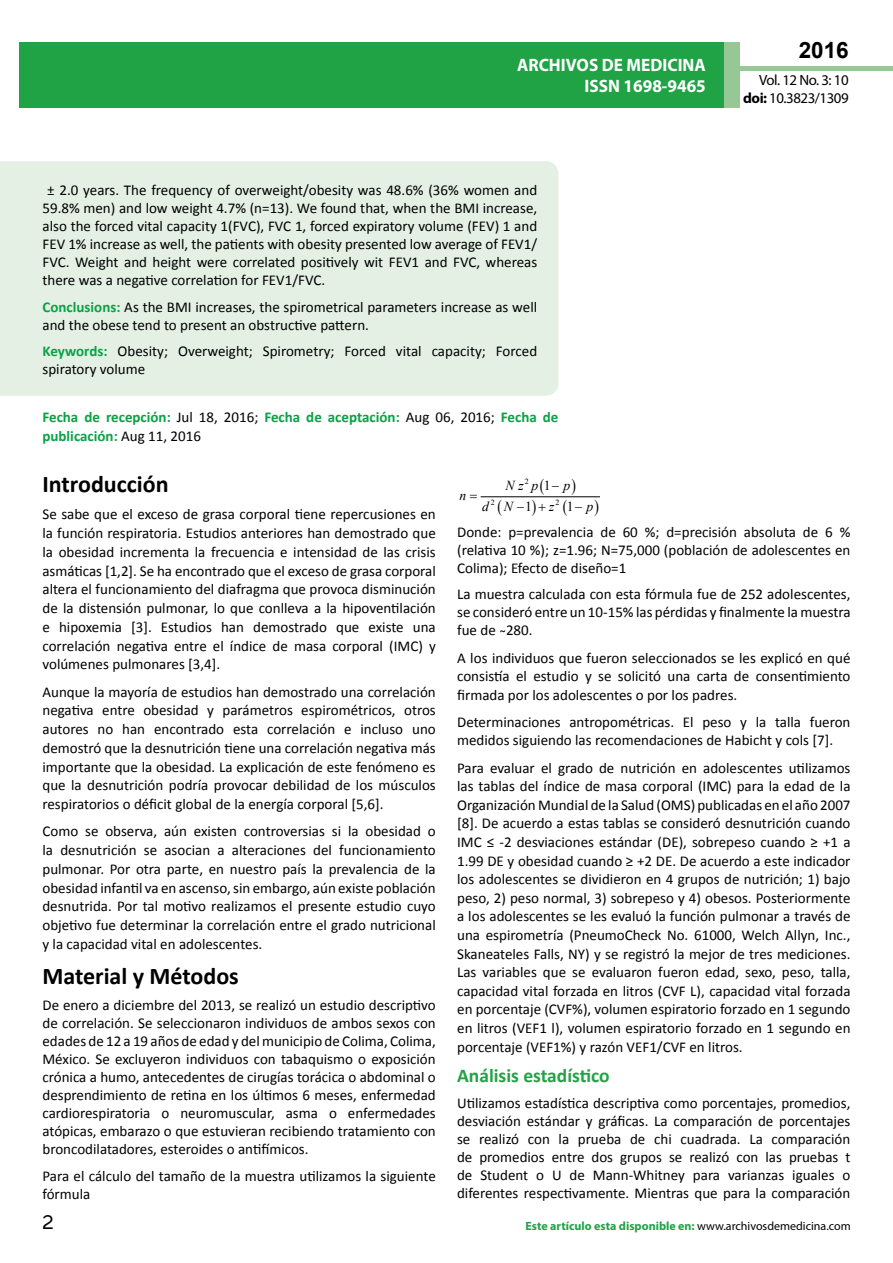
<style>
.page{position:relative;width:893px;height:1263px;background:#fff}
.page>*{position:absolute;margin:0;border:0;box-sizing:border-box;transform-origin:0 0}
.t1{font:25.5px "Tunga";color:#000}
.t2{font:700 24px "Calibri";color:#000}
.t3{font:700 22.5px "Arial";color:#000}
.t4{font:700 19.5px "Calibri";color:#1fa345}
.t5{font:700 18px/21.6px "Myriad Pro";color:#fff;text-align:right;scale:.96 1}
.t6{font:15px/18px "Calibri";color:#000;text-align:justify}
.t7{font:700 15px/18.8px "Calibri";color:#09a245}
.t8{font:14.85px/17.9px "Myriad Pro";letter-spacing:-.03em;color:#000;text-align:right}
.t9{font:italic 13.65px/21px "Times New Roman";color:#000}
.t10{font:13.65px "Times New Roman";color:#000}
.t11{font:700 12px "Myriad Pro";color:#1fa345}
.t12{font:7.95px "Times New Roman";color:#000}
.s1{font-weight:700;color:#09a245}
.s2{font-weight:400;color:#000}
.s3{font-weight:700}
.s4{font-style:normal}
.s5{font-style:italic}
.s6{color:#1da34a}
</style>
<div class="page">
<div style="left:722px;top:66px;width:171px;height:5px;background:#96c996"></div>
<div style="left:19px;top:42px;width:706px;height:66px;background:#1fa345"></div>
<div style="left:725px;top:42px;width:15px;height:66px;background:#96c896"></div>
<hr style="left:481px;top:496px;width:118px;height:1px;background:#000">
<div style="left:0;top:161px;width:558px;height:235px;background:#e4f0e4"></div>
<svg style="left:563px;top:496px;width:13px;height:2px"></svg>
<svg style="left:532px;top:496px;width:14px;height:2px"></svg>
<p class="t5" style="left:517px;top:53px;width:198px">ARCHIVOS DE MEDICINA<br>ISSN 1698-9465</p>
<p class="t6" style="left:43px;top:181px;width:496px;text-indent:5px">± 2.0 years. The frequency of overweight/obesity was 48.6% (36% women and 59.8% men) and low weight 4.7% (n=13). We found that, when the BMI increase, also the forced vital capacity 1(FVC), FVC 1, forced expiratory volume (FEV) 1 and FEV 1% increase as well, the patients with obesity presented low average of FEV1/ FVC. Weight and height were correlated positively wit FEV1 and FVC, whereas there was a negative correlation for FEV1/FVC.</p>
<p class="t6" style="left:43px;top:298px;width:496px"><span class="s1">Conclusions:</span> As the BMI increases, the spirometrical parameters increase as well and the obese tend to present an obstructive pattern.</p>
<p class="t6" style="left:43px;top:342px;width:496px"><span class="s1">Keywords:</span> Obesity; Overweight; Spirometry; Forced vital capacity; Forced spiratory volume</p>
<p class="t7" style="left:42px;top:408px;width:517px">Fecha de recepción: <span class="s2">Jul 18, 2016;</span> Fecha de aceptación: <span class="s2">Aug 06, 2016;</span> Fecha de publicación: <span class="s2">Aug 11, 2016</span></p>
<h3 class="t3" style="left:799px;top:35px;width:52px">2016</h3>
<p class="t8" style="left:743px;top:71px;width:107px">Vol. 12 No. 3: 10 <span class="s3">doi:</span> 10.3823/1309</p>
<h2 class="t2" style="left:43px;top:469px;width:128px">Introducción</h2>
<p class="t6" style="left:42px;top:505px;width:395px;line-height:18.8px">Se sabe que el exceso de grasa corporal tiene repercusiones en la función respiratoria. Estudios anteriores han demostrado que la obesidad incrementa la frecuencia e intensidad de las crisis asmáticas [1,2]. Se ha encontrado que el exceso de grasa corporal altera el funcionamiento del diafragma que provoca disminución de la distensión pulmonar, lo que conlleva a la hipoventilación e hipoxemia [3]. Estudios han demostrado que existe una correlación negativa entre el índice de masa corporal (IMC) y volúmenes pulmonares [3,4].</p>
<p class="t6" style="left:42px;top:682px;width:395px;line-height:18.8px">Aunque la mayoría de estudios han demostrado una correlación negativa entre obesidad y parámetros espirométricos, otros autores no han encontrado esta correlación e incluso uno demostró que la desnutrición tiene una correlación negativa más importante que la obesidad. La explicación de este fenómeno es que la desnutrición podría provocar debilidad de los músculos respiratorios o déficit global de la energía corporal [5,6].</p>
<p class="t6" style="left:42px;top:822px;width:395px;line-height:18.8px">Como se observa, aún existen controversias si la obesidad o la desnutrición se asocian a alteraciones del funcionamiento pulmonar. Por otra parte, en nuestro país la prevalencia de la obesidad infantil va en ascenso, sin embargo, aún existe población desnutrida. Por tal motivo realizamos el presente estudio cuyo objetivo fue determinar la correlación entre el grado nutricional y la capacidad vital en adolescentes.</p>
<h2 class="t2" style="left:43px;top:960px;width:198px">Material y Métodos</h2>
<p class="t6" style="left:42px;top:996px;width:395px">De enero a diciembre del 2013, se realizó un estudio descriptivo de correlación. Se seleccionaron individuos de ambos sexos con edades de 12 a 19 años de edad y delmunicipio de Colima, Colima, México. Se excluyeron individuos con tabaquismo o exposición crónica a humo, antecedentes de cirugías torácica o abdominal o desprendimiento de retina en los últimos 6 meses, enfermedad cardiorespiratoria o neuromuscular, asma o enfermedades atópicas, embarazo o que estuvieran recibiendo tratamiento con broncodilatadores, esteroides o antifímicos.</p>
<p class="t6" style="left:42px;top:1167px;width:395px">Para el cálculo del tamaño de la muestra utilizamos la siguiente fórmula</p>
<p class="t12" style="left:525px;top:476px;width:5px">2</p>
<p class="t9" style="left:482px;top:475px;width:90px;text-indent:24px">Nz p <span class="s4">1</span>−p d N−<span class="s4">1</span></p>
<p class="t9" style="left:460px;top:485px;width:8px">n</p>
<p class="t12" style="left:491px;top:497px;width:5px">2</p>
<p class="t12" style="left:556px;top:497px;width:5px">2</p>
<p class="t10" style="left:567px;top:497px;width:28px">1−<span class="s5">p</span></p>
<p class="t9" style="left:549px;top:496px;width:7px">z</p>
<p class="t6" style="left:457px;top:523px;width:395px">Donde: p=prevalencia de 60 %; d=precisión absoluta de 6 % (relativa 10 %); z=1.96; N=75,000 (población de adolescentes en Colima); Efecto de diseño=1</p>
<p class="t6" style="left:457px;top:585px;width:395px">La muestra calculada con esta fórmula fue de 252 adolescentes, se consideró entre un 10-15% las pérdidas y finalmente la muestra fue de ̴280.</p>
<p class="t6" style="left:457px;top:648px;width:395px;line-height:18.6px">A los individuos que fueron seleccionados se les explicó en qué consistía el estudio y se solicitó una carta de consentimiento firmada por los adolescentes o por los padres.</p>
<p class="t6" style="left:457px;top:713px;width:395px;line-height:18.6px">Determinaciones antropométricas. El peso y la talla fueron medidos siguiendo las recomendaciones de Habicht y cols [7].</p>
<p class="t6" style="left:457px;top:758px;width:395px;line-height:18.6px">Para evaluar el grado de nutrición en adolescentes utilizamos las tablas del índice de masa corporal (IMC) para la edad de la Organización Mundial de la Salud (OMS) publicadas en el año 2007 [8]. De acuerdo a estas tablas se consideró desnutrición cuando IMC ≤ -2 desviaciones estándar (DE), sobrepeso cuando ≥ +1 a 1.99 DE y obesidad cuando ≥ +2 DE. De acuerdo a este indicador los adolescentes se dividieron en 4 grupos de nutrición; 1) bajo peso, 2) peso normal, 3) sobrepeso y 4) obesos. Posteriormente a los adolescentes se les evaluó la función pulmonar a través de una espirometría (PneumoCheck No. 61000, Welch Allyn, Inc., Skaneateles Falls, NY) y se registró la mejor de tres mediciones.<br>Las variables que se evaluaron fueron edad, sexo, peso, talla, capacidad vital forzada en litros (CVF L), capacidad vital forzada en porcentaje (CVF%), volumen espiratorio forzado en 1 segundo en litros (VEF1 l), volumen espiratorio forzado en 1 segundo en porcentaje (VEF1%) y razón VEF1/CVF en litros.</p>
<h3 class="t4" style="left:457px;top:1063px;width:154px">Análisis estadístico</h3>
<p class="t6" style="left:457px;top:1094px;width:395px">Utilizamos estadística descriptiva como porcentajes, promedios, desviación estándar y gráficas. La comparación de porcentajes se realizó con la prueba de chi cuadrada. La comparación de promedios entre dos grupos se realizó con las pruebas t de Student o U de Mann-Whitney para varianzas iguales o diferentes respectivamente. Mientras que para la comparación</p>
<h1 class="t1" style="left:42px;top:1205px;width:13px">2</h1>
<p class="t11" style="left:525px;top:1218px;width:327px">Este artículo esta disp<span class="s6">oni</span>ble en: <span class="s2">www.archivosdemedicina.com</span></p>
</div>
